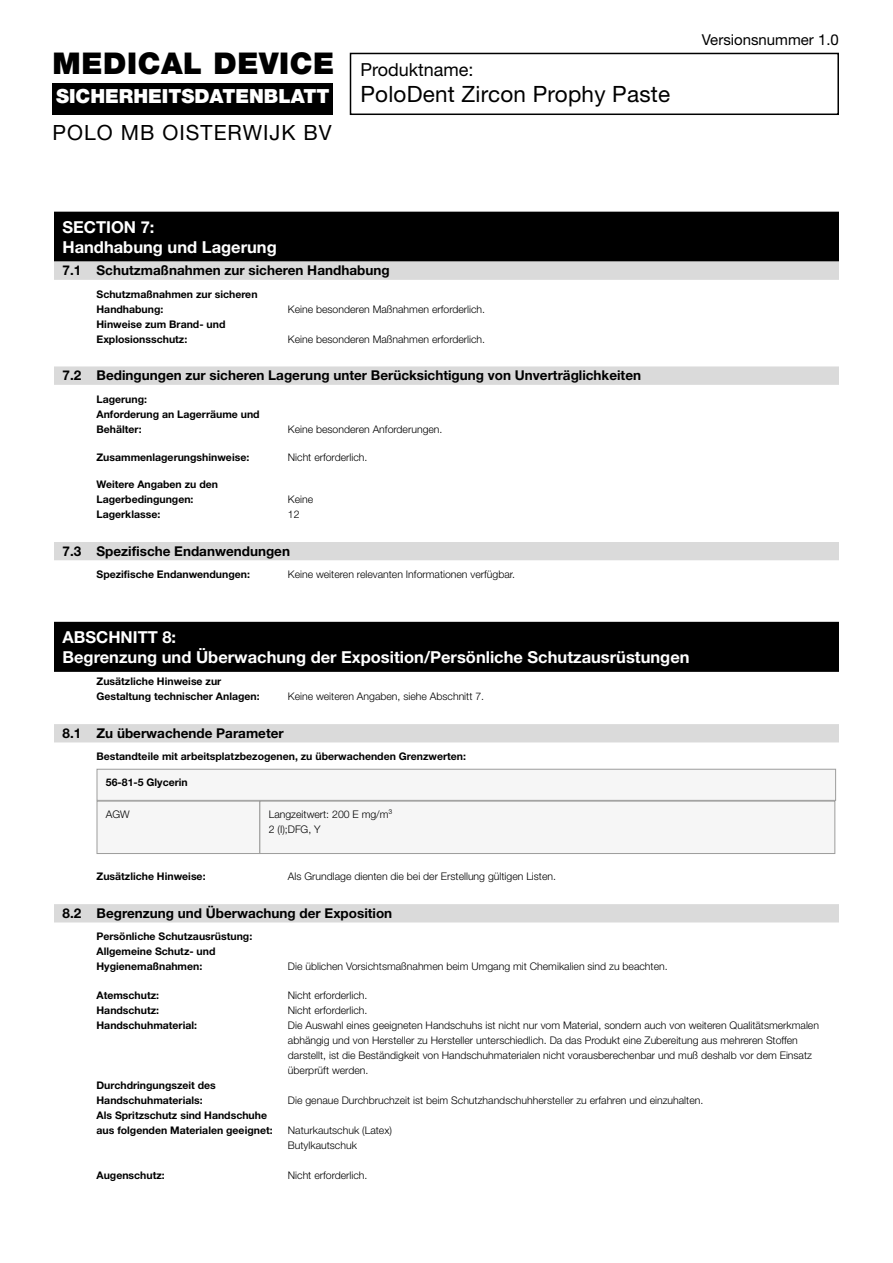
<style>
.page{position:relative;width:893px;height:1263px;background:#fff}
.page>*{position:absolute;margin:0;border:0;box-sizing:border-box;transform-origin:0 0}
.t1{font:900 30px "Helvetica Neue LT Pro";letter-spacing:.02em;color:#000}
.t2{font:22.5px "Helvetica Neue LT Pro";letter-spacing:.01em;color:#000}
.t3{font:21px "Helvetica Neue LT Pro";letter-spacing:.05em;color:#000}
.t4{font:900 19.5px "Helvetica Neue LT Pro";color:#fff}
.t5{font:18px "Helvetica Neue LT Pro";color:#000}
.t6{font:700 16.5px/19.8px "Helvetica Neue LT Pro";color:#fff}
.t7{font:15px "Helvetica Neue LT Pro";color:#000}
.t8{font:700 13.5px "Helvetica Neue LT Pro";color:#000}
.t9{font:300 10.5px/15px "Helvetica Neue LT Pro";color:#000}
.t10{font:700 10.5px/15px "Helvetica Neue LT Pro";color:#000}
</style>
<div class="page">
<div style="left:54px;top:212px;width:785px;height:25px;background:#000"></div>
<div style="left:54px;top:231px;width:785px;height:26px;background:#000"></div>
<div style="left:54px;top:253px;width:785px;height:9px;background:#000"></div>
<div style="left:54px;top:261px;width:785px;height:18px;background:#dadada"></div>
<div style="left:54px;top:275px;width:785px;height:5px;background:#dadada"></div>
<div style="left:54px;top:366px;width:785px;height:18px;background:#dadada"></div>
<div style="left:54px;top:380px;width:785px;height:5px;background:#dadada"></div>
<div style="left:54px;top:542px;width:785px;height:18px;background:#dadada"></div>
<div style="left:54px;top:622px;width:785px;height:25px;background:#000"></div>
<div style="left:54px;top:642px;width:785px;height:25px;background:#000"></div>
<div style="left:54px;top:663px;width:785px;height:9px;background:#000"></div>
<div style="left:54px;top:724px;width:785px;height:18px;background:#dadada"></div>
<div style="left:54px;top:904px;width:785px;height:18px;background:#dadada"></div>
<div style="left:97px;top:801px;width:163px;height:52px;background:#f6f6f6"></div>
<div style="left:97px;top:801px;width:163px;height:53px;border:1px solid #9d9d9c"></div>
<div style="left:97px;top:769px;width:739px;height:31px;background:#f6f6f6"></div>
<div style="left:97px;top:769px;width:739px;height:32px;border:1px solid #9d9d9c"></div>
<div style="left:260px;top:801px;width:575px;height:52px;background:#f6f6f6"></div>
<div style="left:259px;top:801px;width:576px;height:53px;border:1px solid #9d9d9c"></div>
<div style="left:350px;top:53px;width:489px;height:62px;border:2px solid #000"></div>
<div style="left:52px;top:83px;width:281px;height:32px;background:#000"></div>
<h1 class="t1" style="left:52px;top:45px;width:283px">MEDICAL DEVICE</h1>
<h3 class="t4" style="left:56px;top:84px;width:275px">SICHERHEITSDATENBLATT</h3>
<h3 class="t3" style="left:52px;top:119px;width:281px">POLO MB OISTERWIJK BV</h3>
<h3 class="t5" style="left:360px;top:59px;width:115px">Produktname:</h3>
<h2 class="t2" style="left:360px;top:80px;width:311px">PoloDent Zircon Prophy Paste</h2>
<h3 class="t7" style="left:702px;top:30px;width:139px">Versionsnummer 1.0</h3>
<h3 class="t6" style="left:62px;top:217px;width:216px">SECTION 7:<br>Handhabung und Lagerung</h3>
<p class="t8" style="left:63px;top:262px;width:329px">7.1 Schutzmaßnahmen zur sicheren Handhabung</p>
<p class="t10" style="left:97px;top:286px;width:163px">Schutzmaßnahmen zur sicheren<br>Handhabung:</p>
<p class="t9" style="left:288px;top:301px;width:199px">Keine besonderen Maßnahmen erforderlich.</p>
<p class="t10" style="left:97px;top:316px;width:130px">Hinweise zum Brand- und<br>Explosionsschutz:</p>
<p class="t9" style="left:288px;top:331px;width:199px">Keine besonderen Maßnahmen erforderlich.</p>
<p class="t8" style="left:63px;top:367px;width:580px">7.2 Bedingungen zur sicheren Lagerung unter Berücksichtigung von Unverträglichkeiten</p>
<p class="t10" style="left:97px;top:391px;width:165px">Lagerung:<br>Anforderung an Lagerräume und<br>Behälter:</p>
<p class="t9" style="left:288px;top:421px;width:156px">Keine besonderen Anforderungen.</p>
<p class="t10" style="left:97px;top:450px;width:154px">Zusammenlagerungshinweise:</p>
<p class="t9" style="left:288px;top:450px;width:81px">Nicht erforderlich.</p>
<p class="t10" style="left:97px;top:477px;width:123px">Weitere Angaben zu den<br>Lagerbedingungen:</p>
<p class="t9" style="left:288px;top:492px;width:27px">Keine</p>
<p class="t10" style="left:97px;top:507px;width:65px">Lagerklasse:</p>
<p class="t9" style="left:288px;top:507px;width:13px">12</p>
<p class="t8" style="left:63px;top:543px;width:229px">7.3 Spezifische Endanwendungen</p>
<p class="t10" style="left:97px;top:567px;width:155px">Spezifische Endanwendungen:</p>
<p class="t9" style="left:288px;top:567px;width:229px">Keine weiteren relevanten Informationen verfügbar.</p>
<h3 class="t6" style="left:62px;top:627px;width:629px">ABSCHNITT 8:<br>Begrenzung und Überwachung der Exposition/Persönliche Schutzausrüstungen</h3>
<p class="t10" style="left:97px;top:674px;width:165px">Zusätzliche Hinweise zur<br>Gestaltung technischer Anlagen:</p>
<p class="t9" style="left:288px;top:689px;width:198px">Keine weiteren Angaben, siehe Abschnitt 7.</p>
<p class="t8" style="left:63px;top:725px;width:223px">8.1 Zu überwachende Parameter</p>
<p class="t10" style="left:97px;top:749px;width:371px">Bestandteile mit arbeitsplatzbezogenen, zu überwachenden Grenzwerten:</p>
<p class="t10" style="left:106px;top:774px;width:83px">56-81-5 Glycerin</p>
<p class="t9" style="left:106px;top:806px;width:25px">AGW</p>
<p class="t9" style="left:269px;top:806px;width:125px">Langzeitwert: 200 E mg/m³<br>2 (I);DFG, Y</p>
<p class="t10" style="left:97px;top:869px;width:111px">Zusätzliche Hinweise:</p>
<p class="t9" style="left:288px;top:869px;width:270px">Als Grundlage dienten die bei der Erstellung gültigen Listen.</p>
<p class="t8" style="left:63px;top:905px;width:331px">8.2 Begrenzung und Überwachung der Exposition</p>
<p class="t10" style="left:97px;top:929px;width:157px">Persönliche Schutzausrüstung:<br>Allgemeine Schutz- und<br>Hygienemaßnahmen:</p>
<p class="t9" style="left:288px;top:959px;width:381px">Die üblichen Vorsichtsmaßnahmen beim Umgang mit Chemikalien sind zu beachten.</p>
<p class="t10" style="left:97px;top:987px;width:64px">Atemschutz:</p>
<p class="t9" style="left:288px;top:987px;width:81px">Nicht erforderlich.</p>
<p class="t10" style="left:97px;top:1002px;width:64px">Handschutz:</p>
<p class="t9" style="left:288px;top:1002px;width:81px">Nicht erforderlich.</p>
<p class="t10" style="left:97px;top:1017px;width:102px">Handschuhmaterial:</p>
<p class="t9" style="left:288px;top:1017px;width:533px">Die Auswahl eines geeigneten Handschuhs ist nicht nur vom Material, sondern auch von weiteren Qualitätsmerkmalen abhängig und von Hersteller zu Hersteller unterschiedlich. Da das Produkt eine Zubereitung aus mehreren Stoffen darstellt, ist die Beständigkeit von Handschuhmaterialen nicht vorausberechenbar und muß deshalb vor dem Einsatz überprüft werden.</p>
<p class="t10" style="left:97px;top:1077px;width:121px">Durchdringungszeit des<br>Handschuhmaterials:</p>
<p class="t9" style="left:288px;top:1092px;width:417px">Die genaue Durchbruchzeit ist beim Schutzhandschuhhersteller zu erfahren und einzuhalten.</p>
<p class="t10" style="left:97px;top:1107px;width:178px">Als Spritzschutz sind Handschuhe aus folgenden Materialen geeignet:</p>
<p class="t9" style="left:288px;top:1122px;width:106px">Naturkautschuk (Latex)<br>Butylkautschuk</p>
<p class="t10" style="left:97px;top:1167px;width:70px">Augenschutz:</p>
<p class="t9" style="left:288px;top:1167px;width:81px">Nicht erforderlich.</p>
</div>
